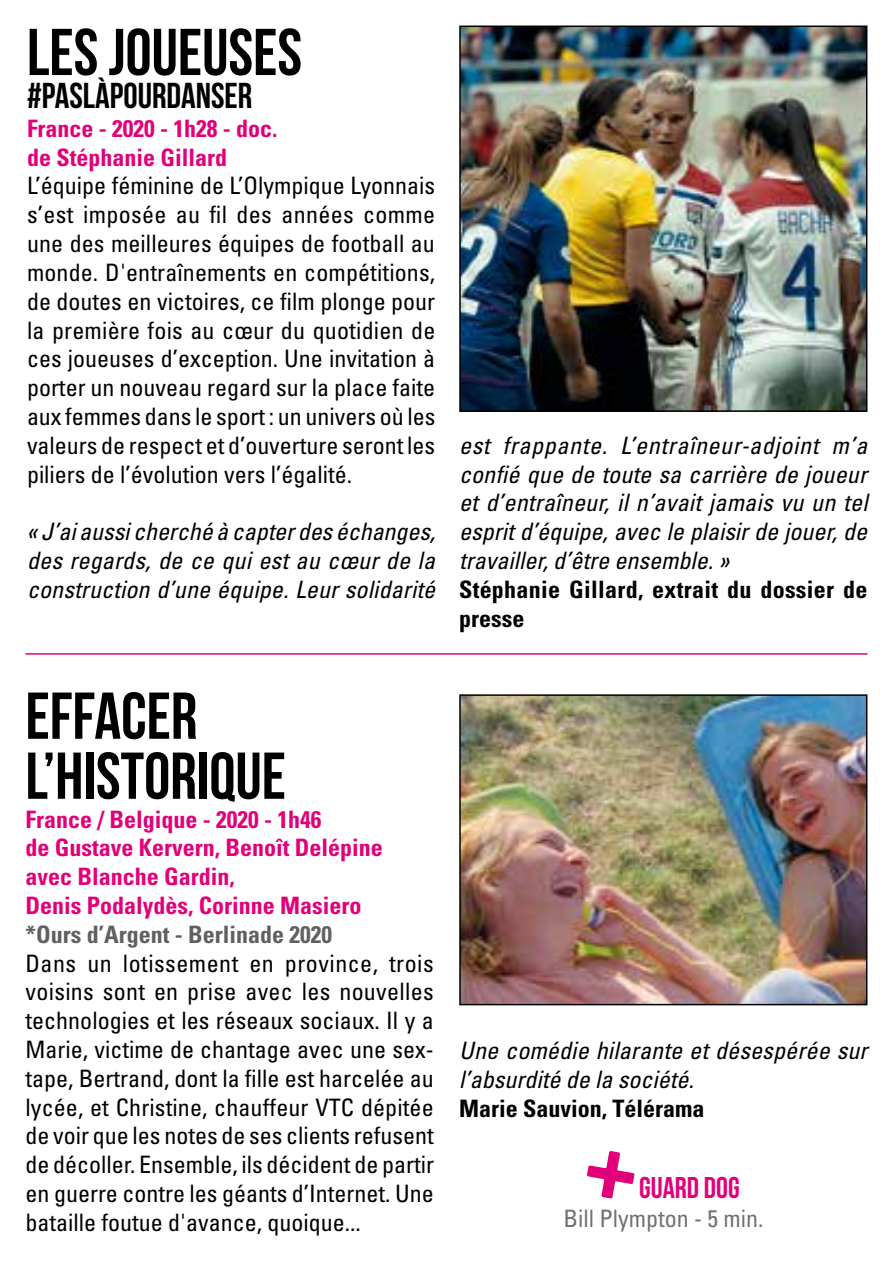
<style>
.page{position:relative;width:893px;height:1276px;background:#fff}
.page>*{position:absolute;margin:0;border:0;box-sizing:border-box;transform-origin:0 0}
.t1{font:66px/60px "Bebas Neue";color:#000}
.t2{font:36px "Bebas Neue";color:#000}
.t3{font:30px "Bebas Neue";color:#e2007a}
.t4{font:condensed 24px/28.8px "Univers";color:#000;text-align:justify}
.t5{font:italic condensed 24px/28.8px "Univers";letter-spacing:.005em;color:#000;text-align:justify}
.t6{font:700 condensed 24px/28.8px "Univers";color:#e2007a}
.t7{font:700 condensed 24px/28.8px "Univers";letter-spacing:.015em;color:#000}
.t8{font:700 condensed 24px "Univers";color:#5f6062}
.t9{font:condensed 24px "Univers";color:#707172}
</style>
<div class="page">
<img style="left:462px;top:697px;width:402px;height:305px">
<div style="left:459px;top:694px;width:408px;height:311px;border:2px solid #000"></div>
<hr style="left:26px;top:653px;width:841px;height:1px;background:#e2007a">
<img style="left:462px;top:29px;width:402px;height:380px">
<div style="left:459px;top:26px;width:408px;height:386px;border:2px solid #000"></div>
<svg style="left:587px;top:1151px;width:47px;height:47px"></svg>
<h1 class="t1" style="left:27px;top:21px;width:277px">LES JOUEUSES</h1>
<h2 class="t2" style="left:27px;top:76px;width:227px">#PASLÀPOURDANSER</h2>
<p class="t6" style="left:27px;top:114px;width:252px">France - 2020 - 1h28 - doc. de Stéphanie Gillard</p>
<p class="t4" style="left:27px;top:171px;width:410px">L’équipe féminine de L’Olympique Lyonnais s’est imposée au fil des années comme une des meilleures équipes de football au monde. D'entraînements en compétitions, de doutes en victoires, ce film plonge pour la première fois au cœur du quotidien de ces joueuses d’exception. Une invitation à porter un nouveau regard sur la place faite aux femmes dans le sport : un univers où les valeurs de respect et d’ouverture seront les piliers de l’évolution vers l’égalité.</p>
<p class="t5" style="left:27px;top:517px;width:410px">« J’ai aussi cherché à capter des échanges, des regards, de ce qui est au cœur de la construction d’une équipe. Leur solidarité</p>
<p class="t5" style="left:459px;top:430px;width:410px">est frappante. L’entraîneur-adjoint m’a confié que de toute sa carrière de joueur et d’entraîneur, il n’avait jamais vu un tel esprit d’équipe, avec le plaisir de jouer, de travailler, d’être ensemble. »</p>
<p class="t7" style="left:459px;top:575px;width:410px">Stéphanie Gillard, extrait du dossier de presse</p>
<h1 class="t1" style="left:26px;top:685px;width:262px">EFFACER<br>L’HISTORIQUE</h1>
<p class="t6" style="left:26px;top:804px;width:359px">France / Belgique - 2020 - 1h46<br>de Gustave Kervern, Benoît Delépine avec Blanche Gardin,<br>Denis Podalydès, Corinne Masiero</p>
<p class="t8" style="left:26px;top:919px;width:308px">*Ours d’Argent - Berlinade 2020</p>
<p class="t4" style="left:26px;top:948px;width:410px">Dans un lotissement en province, trois voisins sont en prise avec les nouvelles technologies et les réseaux sociaux. Il y a Marie, victime de chantage avec une sex&shy;tape, Bertrand, dont la fille est harcelée au lycée, et Christine, chauffeur VTC dépitée de voir que les notes de ses clients refusent de décoller. Ensemble, ils décident de partir en guerre contre les géants d’Internet. Une bataille foutue d'avance, quoique...</p>
<p class="t5" style="left:459px;top:1036px;width:410px">Une comédie hilarante et désespérée sur l’absurdité de la société.</p>
<p class="t7" style="left:459px;top:1093px;width:247px">Marie Sauvion, Télérama</p>
<p class="t3" style="left:639px;top:1171px;width:102px">GUARD DOG</p>
<p class="t9" style="left:563px;top:1203px;width:201px">Bill Plympton - 5 min.</p>
</div>
